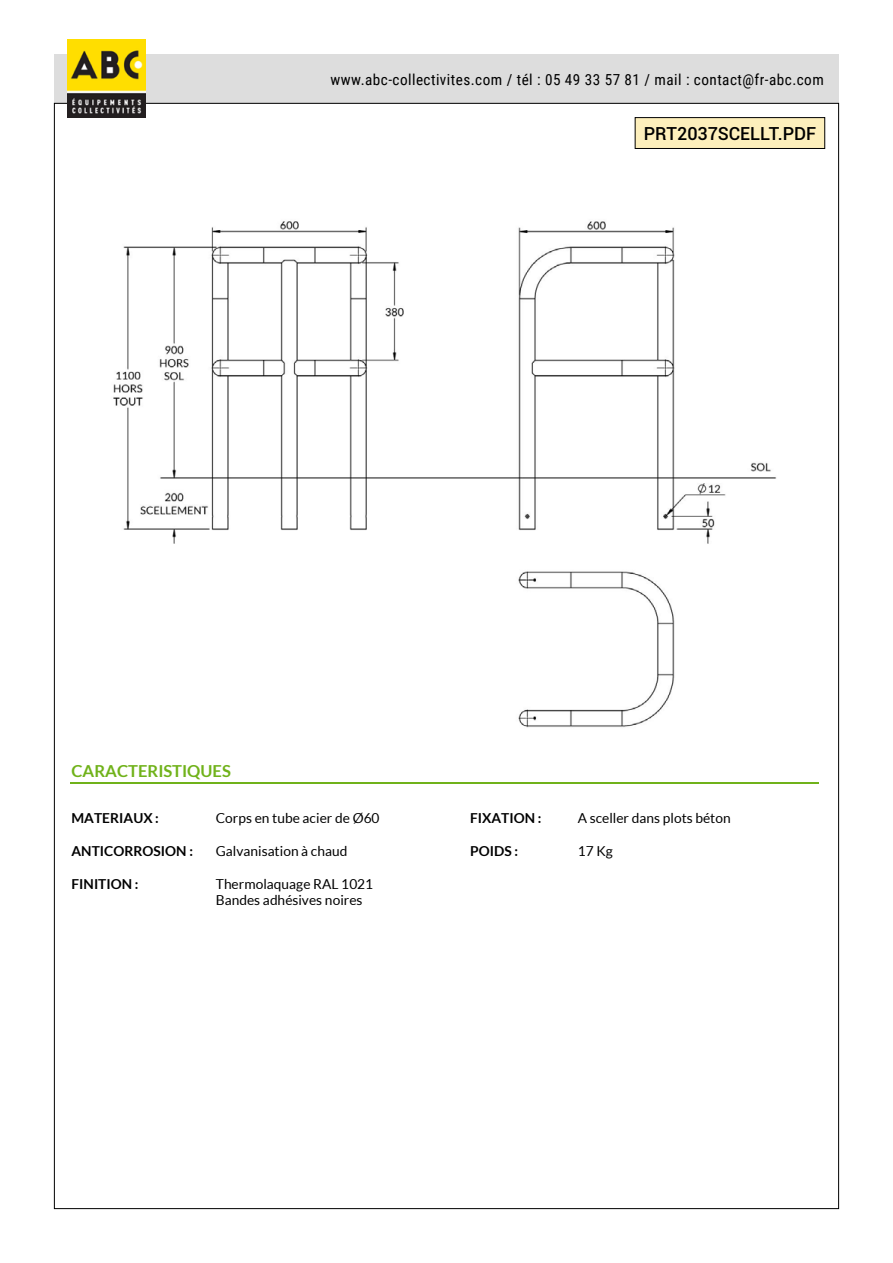
<style>
.page{position:relative;width:893px;height:1263px;background:#fff}
.page>*{position:absolute;margin:0;border:0;box-sizing:border-box;transform-origin:0 0}
.t1{font:500 18px "Roboto";letter-spacing:-.005em;color:#000}
.t2{font:700 16.5px "Lato";color:#70b21a}
.t3{font:15.15px "Roboto Condensed";letter-spacing:.03em;color:#000}
.t4{font:13.8px/16.5px "Lato";color:#000}
.t5{font:700 13.8px "Lato";color:#000}
</style>
<div class="page">
<hr style="left:70px;top:782px;width:749px;height:2px;background:#70b21a">
<img style="left:113px;top:221px;width:664px;height:507px">
<div style="left:635px;top:118px;width:190px;height:30px;background:#fdefbc"></div>
<div style="left:635px;top:117px;width:190px;height:32px;border:1px solid #000"></div>
<div style="left:54px;top:54px;width:785px;height:49px;background:#ddd"></div>
<img style="left:68px;top:40px;width:77px;height:77px">
<p class="t3" style="left:331px;top:69px;width:495px">www.abc-collectivites.com / tél : 05 49 33 57 81 / mail : contact@fr-abc.com</p>
<p class="t1" style="left:644px;top:121px;width:174px">PRT2037SCELLT.PDF</p>
<p class="t2" style="left:72px;top:762px;width:161px">CARACTERISTIQUES</p>
<p class="t5" style="left:72px;top:810px;width:89px">MATERIAUX :</p>
<p class="t5" style="left:72px;top:843px;width:123px">ANTICORROSION :</p>
<p class="t5" style="left:72px;top:876px;width:69px">FINITION :</p>
<p class="t4" style="left:216px;top:809px;width:165px">Corps en tube acier de Ø60</p>
<p class="t4" style="left:216px;top:842px;width:133px">Galvanisation à chaud</p>
<p class="t4" style="left:216px;top:875px;width:159px">Thermolaquage RAL 1021<br>Bandes adhésives noires</p>
<p class="t5" style="left:470px;top:810px;width:73px">FIXATION :</p>
<p class="t5" style="left:470px;top:843px;width:49px">POIDS :</p>
<p class="t4" style="left:578px;top:809px;width:155px">A sceller dans plots béton</p>
<p class="t4" style="left:578px;top:842px;width:36px">17 Kg</p>
</div>
